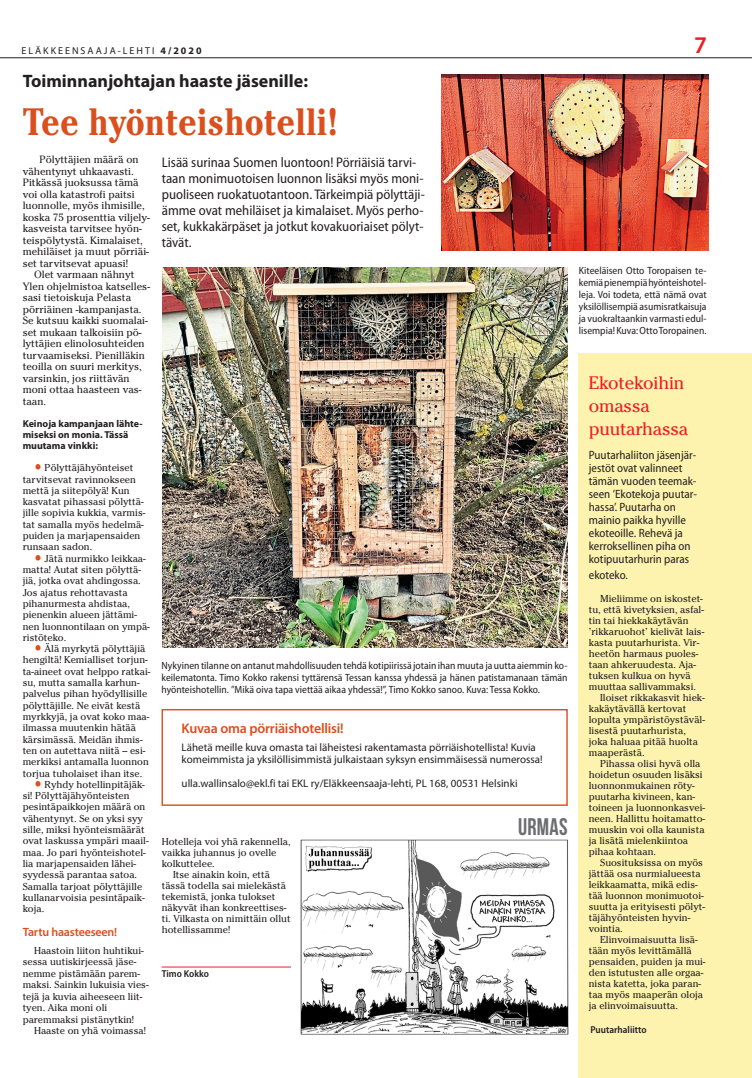
<style>
.page{position:relative;width:752px;height:1078px;background:#fff}
.page>*{position:absolute;margin:0;border:0;box-sizing:border-box;transform-origin:0 0}
.t1{font:700 condensed 38px "Cheltenham Std";color:#da4f1d}
.t2{font:24px "Bebas Neue";letter-spacing:.01em;color:#6c6d70;scale:.95 1}
.t3{font:600 24px "Myriad Pro";color:#ee1d23}
.t4{font:700 18px "Myriad Pro";color:#231f20}
.t5{font:18px/23px "Cheltenham Std";letter-spacing:-.01em;color:#ee1d23}
.t6{font:semi-condensed 14px/16px "Myriad Pro";color:#231f20}
.t7{font:600 14px "Myriad Pro";letter-spacing:-.015em;color:#da4f1d}
.t8{font:semi-condensed 12px/13px "Myriad Pro";color:#231f20}
.t9{font:600 12px "Myriad Pro";letter-spacing:-.015em;color:#da4f1d}
.t10{font:11px/12px "Myriad Pro";color:#231f20}
.t11{font:10.5px/11.5px "Cheltenham Std";color:#231f20}
.t12{font:semi-condensed 10.5px/12px "Myriad Pro";color:#231f20;text-align:justify}
.t13{font:10px/11.3px "Cheltenham Std";color:#231f20}
.t14{font:700 10px/11px "Myriad Pro";color:#231f20}
.t15{font:10px "Myriad Pro";letter-spacing:.2em;color:#231f20}
.t16{font:600 semi-condensed 10px "Myriad Pro";color:#231f20}
.s1{font-weight:700}
.s2{color:#da4f1d}
</style>
<div class="page">
<hr style="left:0;top:57px;width:751px;height:1px;background:#231f20">
<img style="left:300px;top:839px;width:268px;height:196px">
<img style="left:162px;top:267px;width:405px;height:380px">
<img style="left:441px;top:75px;width:266px;height:175px">
<div style="left:578px;top:353px;width:173px;height:724px;background:#fdf3af"></div>
<hr style="left:162px;top:966px;width:129px;height:1px;background:#ee1d23">
<div style="left:161px;top:708px;width:406px;height:97px;border:1px solid #da4f1d"></div>
<p class="t15" style="left:22px;top:44px;width:181px">ELÄKKEENSAAJA-LEHTI <span class="s1">4/2020</span></p>
<h2 class="t3" style="left:693px;top:30px;width:14px">7</h2>
<h3 class="t4" style="left:23px;top:69px;width:287px">Toiminnanjohtajan haaste jäsenille:</h3>
<h1 class="t1" style="left:23px;top:98px;width:316px">Tee hyönteishotelli!</h1>
<p class="t6" style="left:162px;top:155px;width:264px">Lisää surinaa Suomen luontoon! Pörriäisiä tarvi&shy;taan monimuotoisen luonnon lisäksi myös moni&shy;puoliseen ruokatuotantoon. Tärkeimpiä pölyttäji&shy;ämme ovat mehiläiset ja kimalaiset. Myös perho&shy;set, kukkakärpäset ja jotkut kovakuoriaiset pölyt&shy;tävät.</p>
<p class="t11" style="left:23px;top:154px;width:128px;text-indent:17px">Pölyttäjien määrä on vähentynyt uhkaavasti.<br>Pitkässä juoksussa tämä voi olla katastrofi paitsi luonnolle, myös ihmisille, koska 75 prosenttia viljely&shy;kasveista tarvitsee hyön&shy;teispölytystä. Kimalaiset, mehiläiset ja muut pörriäi&shy;set tarvitsevat apuasi!</p>
<p class="t11" style="left:23px;top:269px;width:129px;text-indent:11px">Olet varmaan nähnyt<br>Ylen ohjelmistoa katselles&shy;sasi tietoiskuja Pelasta pörriäinen -kampanjasta.<br>Se kutsuu kaikki suomalai&shy;set mukaan talkoisiin pö&shy;lyttäjien elinolosuhteiden turvaamiseksi. Pienilläkin teoilla on suuri merkitys, varsinkin, jos riittävän moni ottaa haasteen vas&shy;taan.</p>
<p class="t14" style="left:23px;top:417px;width:121px">Keinoja kampanjaan lähte&shy;miseksi on monia. Tässä muutama vinkki:</p>
<p class="t13" style="left:23px;top:462px;width:124px;text-indent:11px"><span class="s2">■</span> Pölyttäjähyönteiset tarvitsevat ravinnokseen mettä ja siitepölyä! Kun kasvatat pihassasi pölyttä&shy;jille sopivia kukkia, varmis&shy;tat samalla myös hedelmä&shy;puiden ja marjapensaiden runsaan sadon.</p>
<p class="t13" style="left:23px;top:552px;width:129px;text-indent:11px"><span class="s2">■</span> Jätä nurmikko leikkaa&shy;matta! Autat siten pölyttä&shy;jiä, jotka ovat ahdingossa.<br>Jos ajatus rehottavasta pihanurmesta ahdistaa, pienenkin alueen jättämi&shy;nen luonnontilaan on ympä&shy;ristöteko.</p>
<p class="t13" style="left:23px;top:643px;width:129px;text-indent:11px"><span class="s2">■</span> Älä myrkytä pölyttäjiä hengiltä! Kemialliset torjun&shy;ta-aineet ovat helppo ratkai&shy;su, mutta samalla karhun&shy;palvelus pihan hyödyllisille pölyttäjille. Ne eivät kestä myrkkyjä, ja ovat koko maa&shy;ilmassa muutenkin hätää kärsimässä. Meidän ihmis&shy;ten on autettava niitä – esi&shy;merkiksi antamalla luonnon torjua tuholaiset ihan itse.</p>
<p class="t13" style="left:23px;top:778px;width:127px;text-indent:11px"><span class="s2">■</span> Ryhdy hotellinpitäjäk&shy;si! Pölyttäjähyönteisten pesintäpaikkojen määrä on vähentynyt. Se on yksi syy sille, miksi hyönteismäärät ovat laskussa ympäri maail&shy;maa. Jo pari hyönteishotel&shy;lia marjapensaiden lähei&shy;syydessä parantaa satoa.<br>Samalla tarjoat pölyttäjille kullanarvoisia pesintäpaik&shy;koja.</p>
<p class="t9" style="left:23px;top:924px;width:96px">Tartu haasteeseen!</p>
<p class="t13" style="left:23px;top:944px;width:127px;text-indent:11px">Haastoin liiton huhtikui&shy;sessa uutiskirjeessä jäse&shy;nemme pistämään parem&shy;maksi. Sainkin lukuisia vies&shy;tejä ja kuvia aiheeseen liit&shy;tyen. Aika moni oli paremmaksi pistänytkin!</p>
<p class="t13" style="left:34px;top:1024px;width:113px">Haaste on yhä voimassa!</p>
<p class="t12" style="left:161px;top:659px;width:407px">Nykyinen tilanne on antanut mahdollisuuden tehdä kotipiirissä jotain ihan muuta ja uutta aiemmin ko&shy;keilematonta. Timo Kokko rakensi tyttärensä Tessan kanssa yhdessä ja hänen patistamanaan tämän hyönteishotellin. ”Mikä oiva tapa viettää aikaa yhdessä!”, Timo Kokko sanoo. Kuva: Tessa Kokko.</p>
<h3 class="t7" style="left:181px;top:719px;width:164px">Kuvaa oma pörriäishotellisi!</h3>
<p class="t10" style="left:181px;top:740px;width:362px">Lähetä meille kuva omasta tai läheistesi rakentamasta pörriäishotellista! Kuvia komeimmista ja yksilöllisimmistä julkaistaan syksyn ensimmäisessä numerossa!</p>
<p class="t10" style="left:181px;top:776px;width:337px">ulla.wallinsalo@ekl.fi tai EKL ry/Eläkkeensaaja-lehti, PL 168, 00531 Helsinki</p>
<h2 class="t2" style="left:518px;top:813px;width:53px">URMAS</h2>
<p class="t13" style="left:162px;top:836px;width:130px">Hotelleja voi yhä rakennella,</p>
<p class="t13" style="left:162px;top:847px;width:116px">vaikka juhannus jo ovelle</p>
<p class="t13" style="left:162px;top:858px;width:54px">kolkuttelee.</p>
<p class="t13" style="left:173px;top:869px;width:98px">Itse ainakin koin, että</p>
<p class="t13" style="left:162px;top:880px;width:126px">tässä todella sai mielekästä</p>
<p class="t13" style="left:162px;top:891px;width:115px">tekemistä, jonka tulokset</p>
<p class="t13" style="left:162px;top:902px;width:126px">näkyvät ihan konkreettises-</p>
<p class="t13" style="left:162px;top:913px;width:130px">ti. Vilkasta on nimittäin ollut</p>
<p class="t13" style="left:162px;top:924px;width:70px">hotellissamme!</p>
<p class="t16" style="left:162px;top:968px;width:49px">Timo Kokko</p>
<p class="t12" style="left:578px;top:264px;width:129px">Kiteeläisen Otto Toropaisen te&shy;kemiä pienempiä hyönteishotel&shy;leja. Voi todeta, että nämä ovat yksilöllisempiä asumisratkaisuja ja vuokraltaankin varmasti edul&shy;lisempia! Kuva: Otto Toropainen.</p>
<h3 class="t5" style="left:588px;top:371px;width:101px">Ekotekoihin omassa puutarhassa</h3>
<p class="t8" style="left:588px;top:449px;width:110px">Puutarhaliiton jäsenjär&shy;jestöt ovat valinneet tämän vuoden teemak&shy;seen ’Ekotekoja puutar&shy;hassa’. Puutarha on mainio paikka hyville ekoteoille. Rehevä ja kerroksellinen piha on kotipuutarhurin paras</p>
<p class="t8" style="left:588px;top:569px;width:41px">ekoteko.</p>
<p class="t13" style="left:600px;top:592px;width:104px">Mieliimme on iskostet-</p>
<p class="t13" style="left:588px;top:603px;width:117px">tu, että kivetyksien, asfal-</p>
<p class="t13" style="left:588px;top:614px;width:101px">tin tai hiekkakäytävän</p>
<p class="t13" style="left:588px;top:625px;width:117px">’rikkaruohot’ kielivät lais-</p>
<p class="t13" style="left:588px;top:636px;width:112px">kasta puutarhurista. Vir-</p>
<p class="t13" style="left:588px;top:647px;width:111px">heetön harmaus puoles-</p>
<p class="t13" style="left:588px;top:658px;width:108px">taan ahkeruudesta. Aja-</p>
<p class="t13" style="left:588px;top:669px;width:103px">tuksen kulkua on hyvä</p>
<p class="t13" style="left:588px;top:680px;width:109px">muuttaa sallivammaksi.</p>
<p class="t13" style="left:600px;top:691px;width:106px">Iloiset rikkakasvit hiek-</p>
<p class="t13" style="left:588px;top:702px;width:99px">kakäytävällä kertovat</p>
<p class="t13" style="left:588px;top:713px;width:117px">lopulta ympäristöystäväl-</p>
<p class="t13" style="left:588px;top:724px;width:99px">lisestä puutarhurista,</p>
<p class="t13" style="left:588px;top:735px;width:110px">joka haluaa pitää huolta</p>
<p class="t13" style="left:588px;top:746px;width:57px">maaperästä.</p>
<p class="t13" style="left:600px;top:757px;width:102px">Pihassa olisi hyvä olla</p>
<p class="t13" style="left:588px;top:768px;width:115px">hoidetun osuuden lisäksi</p>
<p class="t13" style="left:588px;top:779px;width:107px">luonnonmukainen röty-</p>
<p class="t13" style="left:588px;top:790px;width:108px">puutarha kivineen, kan-</p>
<p class="t13" style="left:588px;top:801px;width:118px">toineen ja luonnonkasvei-</p>
<p class="t13" style="left:588px;top:812px;width:118px">neen. Hallittu hoitamatto-</p>
<p class="t13" style="left:588px;top:823px;width:117px">muuskin voi olla kaunista</p>
<p class="t13" style="left:588px;top:834px;width:101px">ja lisätä mielenkiintoa</p>
<p class="t13" style="left:588px;top:845px;width:69px">pihaa kohtaan.</p>
<p class="t13" style="left:600px;top:856px;width:104px">Suosituksissa on myös</p>
<p class="t13" style="left:588px;top:867px;width:113px">jättää osa nurmialueesta</p>
<p class="t13" style="left:588px;top:878px;width:110px">leikkaamatta, mikä edis-</p>
<p class="t13" style="left:588px;top:889px;width:116px">tää luonnon monimuotoi-</p>
<p class="t13" style="left:588px;top:900px;width:117px">suutta ja erityisesti pölyt-</p>
<p class="t13" style="left:588px;top:911px;width:103px">täjähyönteisten hyvin-</p>
<p class="t13" style="left:588px;top:922px;width:35px">vointia.</p>
<p class="t13" style="left:600px;top:933px;width:99px">Elinvoimaisuutta lisä-</p>
<p class="t13" style="left:588px;top:944px;width:104px">tään myös levittämällä</p>
<p class="t13" style="left:588px;top:955px;width:118px">pensaiden, puiden ja mui-</p>
<p class="t13" style="left:588px;top:966px;width:116px">den istutusten alle orgaa-</p>
<p class="t13" style="left:588px;top:977px;width:114px">nista katetta, joka paran-</p>
<p class="t13" style="left:588px;top:988px;width:116px">taa myös maaperän oloja</p>
<p class="t13" style="left:588px;top:999px;width:91px">ja elinvoimaisuutta.</p>
<p class="t16" style="left:590px;top:1024px;width:58px">Puutarhaliitto</p>
</div>
